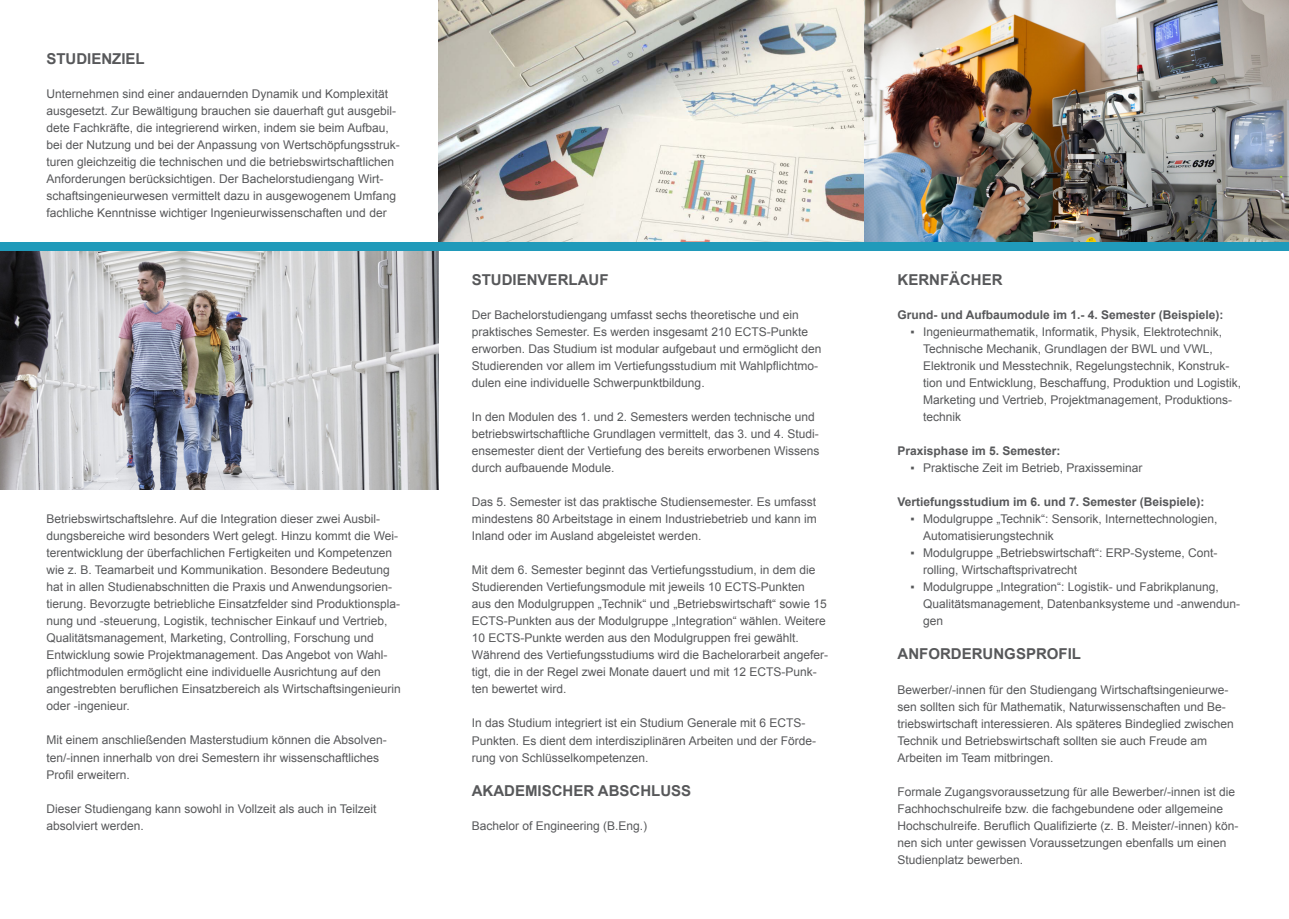
<style>
.page{position:relative;width:1289px;height:919px;background:#fff}
.page>*{position:absolute;margin:0;border:0;box-sizing:border-box;transform-origin:0 0}
.t1{font:700 15px "Arial";color:#57585a}
.t2{font:12px/17px "Arial";color:#57585a}
.t3{font:700 12px "Arial";color:#57585a}
</style>
<div class="page">
<img style="left:0;top:251px;width:438px;height:238px">
<img style="left:438px;top:0;width:850px;height:242px">
<div style="left:0;top:242px;width:1288px;height:9px;background:#209aba"></div>
<p class="t1" style="left:46px;top:49px;width:100px">STUDIENZIEL</p>
<p class="t2" style="left:46px;top:85px;width:355px">Unternehmen sind einer andauernden Dynamik und Komplexität ausgesetzt. Zur Bewältigung brauchen sie dauerhaft gut ausgebil&shy;dete Fachkräfte, die integrierend wirken, indem sie beim Aufbau, bei der Nutzung und bei der Anpassung von Wertschöpfungsstruk&shy;turen gleichzeitig die technischen und die betriebswirtschaftlichen Anforderungen berücksichtigen. Der Bachelorstudiengang Wirt&shy;schaftsingenieurwesen vermittelt dazu in ausgewogenem Umfang fachliche Kenntnisse wichtiger Ingenieurwissenschaften und der</p>
<p class="t2" style="left:46px;top:510px;width:356px">Betriebswirtschaftslehre. Auf die Integration dieser zwei Ausbil&shy;dungsbereiche wird besonders Wert gelegt. Hinzu kommt die Wei&shy;terentwicklung der überfachlichen Fertigkeiten und Kompetenzen wie z. B. Teamarbeit und Kommunikation. Besondere Bedeutung hat in allen Studienabschnitten die Praxis und Anwendungsorien&shy;tierung. Bevorzugte betriebliche Einsatzfelder sind Produktionspla&shy;nung und -steuerung, Logistik, technischer Einkauf und Vertrieb, Qualitätsmanagement, Marketing, Controlling, Forschung und Entwicklung sowie Projektmanagement. Das Angebot von Wahl&shy;pflichtmodulen ermöglicht eine individuelle Ausrichtung auf den angestrebten beruflichen Einsatzbereich als Wirtschaftsingenieurin oder -ingenieur.</p>
<p class="t2" style="left:46px;top:731px;width:342px">Mit einem anschließenden Masterstudium können die Absolven&shy;ten/-innen innerhalb von drei Semestern ihr wissenschaftliches<br>Profil erweitern.</p>
<p class="t2" style="left:46px;top:799px;width:331px">Dieser Studiengang kann sowohl in Vollzeit als auch in Teilzeit absolviert werden.</p>
<p class="t1" style="left:472px;top:270px;width:138px">STUDIENVERLAUF</p>
<p class="t2" style="left:472px;top:306px;width:351px">Der Bachelorstudiengang umfasst sechs theoretische und ein praktisches Semester. Es werden insgesamt 210 ECTS-Punkte erworben. Das Studium ist modular aufgebaut und ermöglicht den Studierenden vor allem im Vertiefungsstudium mit Wahlpflichtmo&shy;dulen eine individuelle Schwerpunktbildung.</p>
<p class="t2" style="left:472px;top:408px;width:349px">In den Modulen des 1. und 2. Semesters werden technische und betriebswirtschaftliche Grundlagen vermittelt, das 3. und 4. Studi&shy;ensemester dient der Vertiefung des bereits erworbenen Wissens durch aufbauende Module.</p>
<p class="t2" style="left:472px;top:493px;width:346px;text-align:justify">Das 5. Semester ist das praktische Studiensemester. Es umfasst mindestens 80 Arbeitstage in einem Industriebetrieb und kann im Inland oder im Ausland abgeleistet werden.</p>
<p class="t2" style="left:472px;top:561px;width:358px">Mit dem 6. Semester beginnt das Vertiefungsstudium, in dem die Studierenden Vertiefungsmodule mit jeweils 10 ECTS-Punkten<br>aus den Modulgruppen „Technik“ und „Betriebswirtschaft“ sowie 15<br>ECTS-Punkten aus der Modulgruppe „Integration“ wählen. Weitere 10 ECTS-Punkte werden aus den Modulgruppen frei gewählt.<br>Während des Vertiefungsstudiums wird die Bachelorarbeit angefer&shy;tigt, die in der Regel zwei Monate dauert und mit 12 ECTS-Punk&shy;ten bewertet wird.</p>
<p class="t2" style="left:472px;top:714px;width:346px">In das Studium integriert ist ein Studium Generale mit 6 ECTS-<br>Punkten. Es dient dem interdisziplinären Arbeiten und der Förde&shy;rung von Schlüsselkompetenzen.</p>
<p class="t1" style="left:472px;top:780px;width:221px">AKADEMISCHER ABSCHLUSS</p>
<p class="t2" style="left:472px;top:817px;width:177px">Bachelor of Engineering (B.Eng.)</p>
<p class="t1" style="left:897px;top:270px;width:106px">KERNFÄCHER</p>
<p class="t3" style="left:897px;top:307px;width:327px">Grund- und Aufbaumodule im 1.- 4. Semester (Beispiele):</p>
<p class="t2" style="left:923px;top:323px;width:319px;text-indent:-13px">▪ Ingenieurmathematik, Informatik, Physik, Elektrotechnik, Technische Mechanik, Grundlagen der BWL und VWL, Elektronik und Messtechnik, Regelungstechnik, Konstruk&shy;tion und Entwicklung, Beschaffung, Produktion und Logistik, Marketing und Vertrieb, Projektmanagement, Produktions&shy;technik</p>
<p class="t3" style="left:897px;top:443px;width:164px">Praxisphase im 5. Semester:</p>
<p class="t2" style="left:910px;top:459px;width:234px">▪ Praktische Zeit im Betrieb, Praxisseminar</p>
<p class="t3" style="left:897px;top:494px;width:308px">Vertiefungsstudium im 6. und 7. Semester (Beispiele):</p>
<p class="t2" style="left:923px;top:510px;width:296px;text-indent:-13px">▪ Modulgruppe „Technik“: Sensorik, Internettechnologien,<br>Automatisierungstechnik</p>
<p class="t2" style="left:923px;top:544px;width:296px;text-indent:-13px">▪ Modulgruppe „Betriebswirtschaft“: ERP-Systeme, Cont&shy;rolling, Wirtschaftsprivatrecht</p>
<p class="t2" style="left:923px;top:578px;width:318px;text-indent:-13px">▪ Modulgruppe „Integration“: Logistik- und Fabrikplanung,<br>Qualitätsmanagement, Datenbanksysteme und -anwendun&shy;gen</p>
<p class="t1" style="left:897px;top:644px;width:185px">ANFORDERUNGSPROFIL</p>
<p class="t2" style="left:897px;top:681px;width:338px">Bewerber/-innen für den Studiengang Wirtschaftsingenieurwe&shy;sen sollten sich für Mathematik, Naturwissenschaften und Be&shy;triebswirtschaft interessieren. Als späteres Bindeglied zwischen Technik und Betriebswirtschaft sollten sie auch Freude am Arbeiten im Team mitbringen.</p>
<p class="t2" style="left:897px;top:783px;width:342px">Formale Zugangsvoraussetzung für alle Bewerber/-innen ist die Fachhochschulreife bzw. die fachgebundene oder allgemeine Hochschulreife. Beruflich Qualifizierte (z. B. Meister/-innen) kön&shy;nen sich unter gewissen Voraussetzungen ebenfalls um einen Studienplatz bewerben.</p>
</div>
